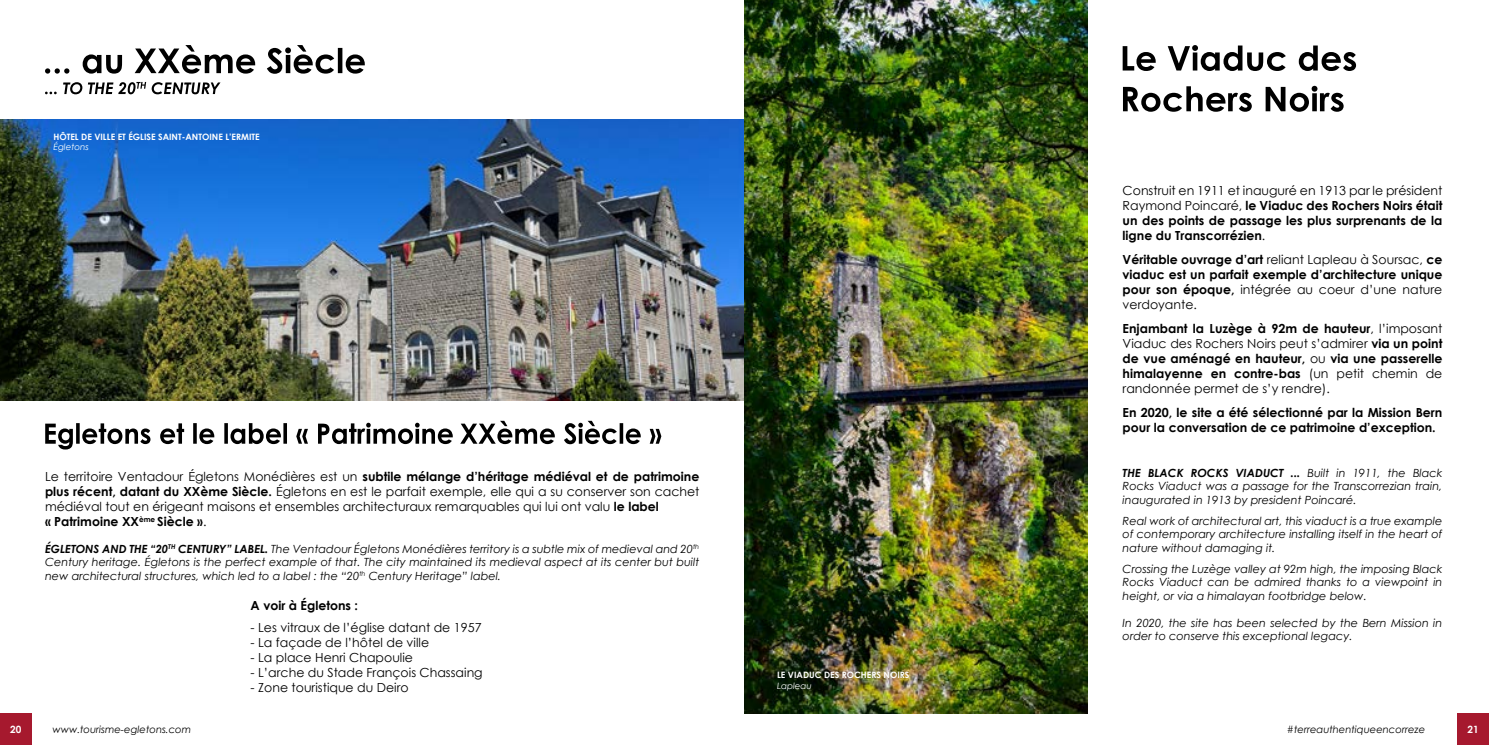
<style>
.page{position:relative;width:1489px;height:745px;background:#fff}
.page>*{position:absolute;margin:0;border:0;box-sizing:border-box;transform-origin:0 0}
.t1{font:700 12.5px/15px "Century Gothic";color:#000;text-align:justify}
.t2{font:12.5px/15px "Century Gothic";color:#000}
.t3{font:italic 11.25px/13.5px "Century Gothic";color:#000;text-align:justify}
.t4{font:italic 10px "Century Gothic";color:#000}
.t5{font:700 10px "Century Gothic";color:#fff}
.t6{font:700 8.75px "Century Gothic";color:#fff}
.t7{font:italic 8.75px "Century Gothic";color:#fff}
.s1{font-weight:700}
.s2{font-weight:400}
</style>
<div class="page">
<div style="left:0;top:713px;width:32px;height:31px;background:#a6192e"></div>
<div style="left:1457px;top:713px;width:31px;height:31px;background:#a6192e"></div>
<svg style="left:45px;top:45px;width:320px;height:29px"></svg>
<img style="left:0;top:120px;width:744px;height:280px">
<img style="left:744px;top:0;width:343px;height:713px">
<svg style="left:460px;top:420px;width:201px;height:24px"></svg>
<svg style="left:45px;top:422px;width:408px;height:27px"></svg>
<svg style="left:1123px;top:86px;width:220px;height:26px"></svg>
<svg style="left:1122px;top:45px;width:233px;height:26px"></svg>
<svg style="left:45px;top:82px;width:175px;height:12px"></svg>
<svg style="left:47px;top:374px;width:6px;height:4px"></svg>
<p class="t6" style="left:53px;top:130px;width:208px">HÔTEL DE VILLE ET ÉGLISE SAINT-ANTOINE L’ERMITE</p>
<p class="t7" style="left:53px;top:141px;width:37px">Égletons</p>
<p class="t2" style="left:45px;top:468px;width:656px">Le territoire Ventadour Égletons Monédières est un <span class="s1">subtile mélange d’héritage médiéval et de patrimoine plus récent, datant du XXème Siècle.</span> Égletons en est le parfait exemple, elle qui a su conserver son cachet médiéval tout en érigeant maisons et ensembles architecturaux remarquables qui lui ont valu <span class="s1">le label<br>« Patrimoine XX</span><sup>ème</sup> <span class="s1">Siècle »</span>.</p>
<p class="t3" style="left:45px;top:541px;width:655px"><span class="s1">ÉGLETONS AND THE “20</span><sup>TH</sup> <span class="s1">CENTURY” LABEL.</span> The Ventadour Égletons Monédières territory is a subtle mix of medieval and 20<sup>th </sup>Century heritage. Égletons is the perfect example of that. The city maintained its medieval aspect at its center but built new architectural structures, which led to a label : the “20<sup>th</sup> Century Heritage” label.</p>
<p class="t1" style="left:250px;top:597px;width:109px">A voir à Égletons :</p>
<p class="t2" style="left:250px;top:619px;width:232px">- Les vitraux de l’église datant de 1957</p>
<p class="t2" style="left:250px;top:634px;width:180px">- La façade de l’hôtel de ville</p>
<p class="t2" style="left:250px;top:649px;width:164px">- La place Henri Chapoulie</p>
<p class="t2" style="left:250px;top:664px;width:234px">- L’arche du Stade François Chassaing</p>
<p class="t2" style="left:250px;top:679px;width:160px">- Zone touristique du Deiro</p>
<p class="t6" style="left:777px;top:668px;width:134px">LE VIADUC DES ROCHERS NOIRS</p>
<p class="t7" style="left:777px;top:679px;width:36px">Lapleau</p>
<p class="t1" style="left:1122px;top:182px;width:321px"><span class="s2">Construit en 1911 et inauguré en 1913 par le président Raymond Poincaré,</span> le Viaduc des Rochers Noirs était un des points de passage les plus surprenants de la ligne du Transcorrézien<span class="s2">.</span></p>
<p class="t1" style="left:1122px;top:251px;width:321px">Véritable ouvrage d’art <span class="s2">reliant Lapleau à Soursac,</span> ce viaduc est un parfait exemple d’architecture unique pour son époque, <span class="s2">intégrée au coeur d’une nature verdoyante.</span></p>
<p class="t1" style="left:1122px;top:320px;width:321px">Enjambant la Luzège à 92m de hauteur<span class="s2">, l’imposant Viaduc des Rochers Noirs peut s’admirer</span> via un point de vue aménagé en hauteur, <span class="s2">ou</span> via une passerelle himalayenne en contre-bas <span class="s2">(un petit chemin de randonnée permet de s’y rendre).</span></p>
<p class="t1" style="left:1122px;top:404px;width:321px">En 2020, le site a été sélectionné par la Mission Bern pour la conversation de ce patrimoine d’exception.</p>
<p class="t3" style="left:1122px;top:465px;width:321px"><span class="s1">THE BLACK ROCKS VIADUCT ...</span> Built in 1911, the Black Rocks Viaduct was a passage for the Transcorrezian train, inaugurated in 1913 by president Poincaré.</p>
<p class="t3" style="left:1122px;top:513px;width:321px">Real work of architectural art, this viaduct is a true example of contemporary architecture installing itself in the heart of nature without damaging it.</p>
<p class="t3" style="left:1122px;top:561px;width:321px">Crossing the Luzège valley at 92m high, the imposing Black Rocks Viaduct can be admired thanks to a viewpoint in height, or via a himalayan footbridge below.</p>
<p class="t3" style="left:1122px;top:615px;width:321px">In 2020, the site has been selected by the Bern Mission in order to conserve this exceptional legacy.</p>
<p class="t5" style="left:10px;top:721px;width:13px">20</p>
<p class="t4" style="left:52px;top:721px;width:140px">www.tourisme-egletons.com</p>
<p class="t4" style="left:1286px;top:721px;width:140px">#terreauthentiqueencorreze</p>
<p class="t5" style="left:1467px;top:721px;width:13px">21</p>
</div>
